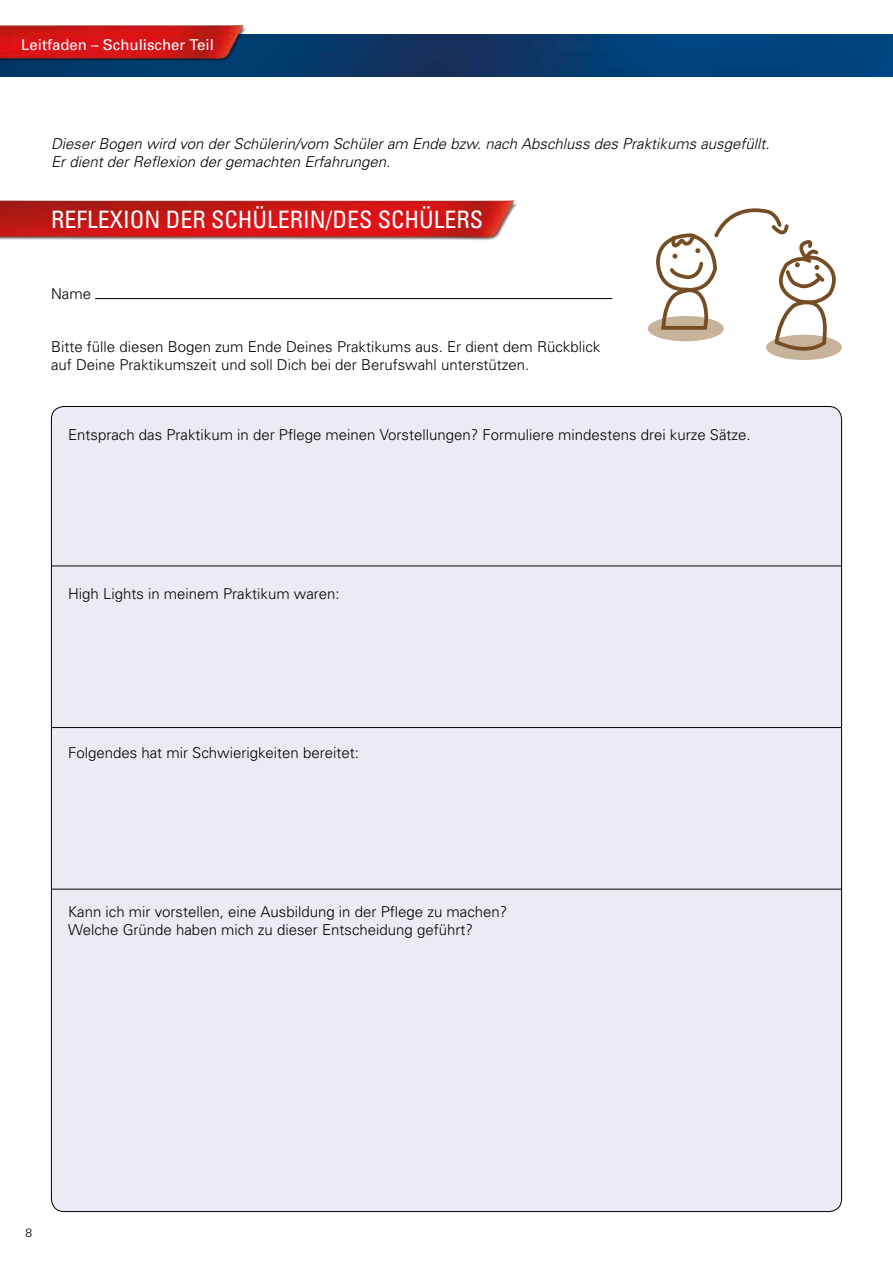
<style>
.page{position:relative;width:893px;height:1263px;background:#fff}
.page>*{position:absolute;margin:0;border:0;box-sizing:border-box;transform-origin:0 0}
.t1{font:condensed 24px "Univers";color:#fff}
.t2{font:300 15px/18px "Univers";color:#000}
.t3{font:italic 300 15px/18px "Univers";color:#000}
.t4{font:15px "Univers";color:#fff}
.t5{font:300 12px "Univers";color:#000}
</style>
<div class="page">
<img style="left:0;top:34px;width:893px;height:43px">
<img style="left:0;top:25px;width:247px;height:37px">
<img style="left:0;top:200px;width:517px;height:40px">
<hr style="left:95px;top:298px;width:517px;height:1px;background:#000">
<div style="left:51px;top:406px;width:791px;height:805px;background:#ebecf3;border-radius:13px"></div>
<hr style="left:51px;top:566px;width:791px;height:1px;background:#000">
<hr style="left:51px;top:727px;width:791px;height:1px;background:#000">
<hr style="left:51px;top:889px;width:791px;height:1px;background:#000">
<div style="left:766px;top:335px;width:76px;height:25px;background:#c7b39a;border-radius:50%"></div>
<div style="left:648px;top:316px;width:76px;height:25px;background:#c7b39a;border-radius:50%"></div>
<svg style="left:656px;top:208px;width:180px;height:143px"></svg>
<p class="t4" style="left:21px;top:36px;width:194px">Leitfaden – Schulischer Teil</p>
<p class="t3" style="left:51px;top:134px;width:720px">Dieser Bogen wird von der Schülerin/vom Schüler am Ende bzw. nach Abschluss des Praktikums ausgefüllt.<br>Er dient der Reflexion der gemachten Erfahrungen.</p>
<h1 class="t1" style="left:51px;top:204px;width:434px">REFLEXI ON DER SCHÜLERI N/DES SCHÜLERS</h1>
<p class="t2" style="left:51px;top:284px;width:42px">Name</p>
<p class="t2" style="left:51px;top:337px;width:551px">Bitte fülle diesen Bogen zum Ende Deines Praktikums aus. Er dient dem Rückblick auf Deine Praktikumszeit und soll Dich bei der Berufswahl unterstützen.</p>
<p class="t2" style="left:68px;top:425px;width:684px">Entsprach das Praktikum in der Pflege meinen Vorstellungen? Formuliere mindestens drei kurze Sätze.</p>
<p class="t2" style="left:68px;top:584px;width:273px">High Lights in meinem Praktikum waren:</p>
<p class="t2" style="left:68px;top:743px;width:292px">Folgendes hat mir Schwierigkeiten bereitet:</p>
<p class="t2" style="left:68px;top:902px;width:441px">Kann ich mir vorstellen, eine Ausbildung in der Pflege zu machen?<br>Welche Gründe haben mich zu dieser Entscheidung geführt?</p>
<p class="t5" style="left:26px;top:1226px;width:8px">8</p>
</div>
